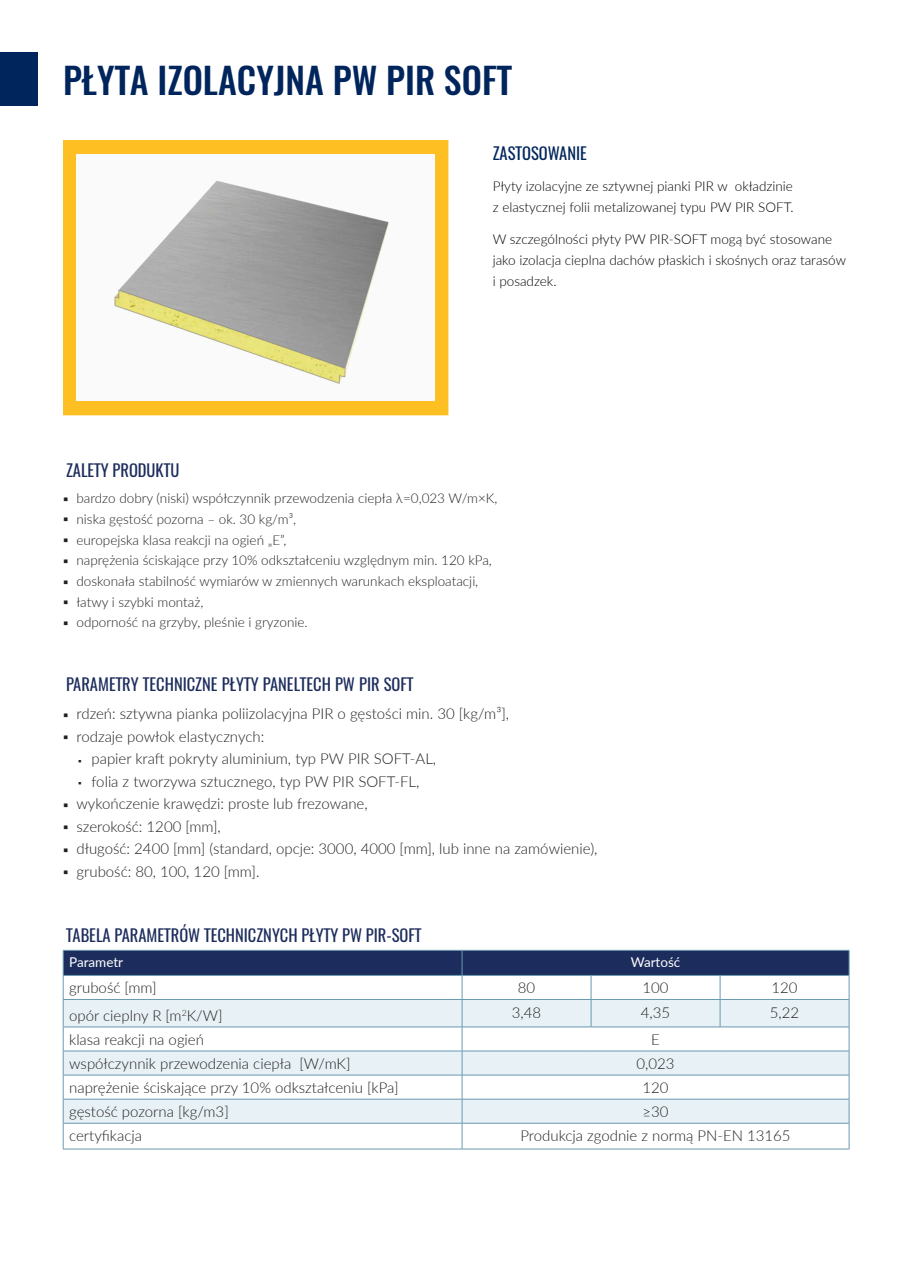
<style>
.page{position:relative;width:911px;height:1281px;background:#fff}
.page>*{position:absolute;margin:0;border:0;box-sizing:border-box;transform-origin:0 0}
.t1{font:500 36px "Oswald";color:#00255d}
.t2{font:16.5px "Oswald";color:#1c2c5c}
.t3{font:16.5px "Oswald";color:#00255d}
.t4{font:300 15px "Lato";color:#231f20}
.t5{font:300 13.5px "Lato";color:#231f20}
.t6{font:300 13.5px/21px "Lato";color:#000}
.t7{font:13.5px "Lato";color:#fff}
.s1{font-family:"Letter Gothic Std";font-weight:400;font-size:9px}
.s2{font-family:"Letter Gothic Std";font-weight:400;font-size:6px}
</style>
<div class="page">
<div style="left:63px;top:140px;width:385px;height:275px;background:#fdbf21"></div>
<div style="left:0;top:52px;width:38px;height:53px;background:#00255d"></div>
<svg style="left:63px;top:950px;width:787px;height:199px"></svg>
<hr style="left:63px;top:1149px;width:399px;height:1px;background:#699ab0">
<hr style="left:462px;top:1149px;width:129px;height:1px;background:#699ab0">
<hr style="left:591px;top:1149px;width:129px;height:1px;background:#699ab0">
<hr style="left:720px;top:1149px;width:129px;height:1px;background:#699ab0">
<img style="left:76px;top:154px;width:359px;height:247px">
<p class="t1" style="left:63px;top:61px;width:451px">PŁYTA IZOLACYJNA PW PIR SOFT</p>
<p class="t3" style="left:493px;top:138px;width:96px">ZASTOSOWANIE</p>
<p class="t6" style="left:493px;top:175px;width:302px">Płyty izolacyjne ze sztywnej pianki PIR w okładzinie z elastycznej folii metalizowanej typu PW PIR SOFT.</p>
<p class="t6" style="left:493px;top:228px;width:355px">W szczególności płyty PW PIR-SOFT mogą być stosowane jako izolacja cieplna dachów płaskich i skośnych oraz tarasów i posadzek.</p>
<p class="t2" style="left:66px;top:455px;width:115px">ZALETY PRODUKTU</p>
<p class="t5" style="left:63px;top:489px;width:436px"><span class="s1">■</span> bardzo dobry (niski) współczynnik przewodzenia ciepła λ=0,023 W/m×K,</p>
<p class="t5" style="left:63px;top:510px;width:235px"><span class="s1">■</span> niska gęstość pozorna – ok. 30 kg/m³,</p>
<p class="t5" style="left:63px;top:530px;width:225px"><span class="s1">■</span> europejska klasa reakcji na ogień „E”,</p>
<p class="t5" style="left:63px;top:551px;width:430px"><span class="s1">■</span> naprężenia ściskające przy 10% odkształceniu względnym min. 120 kPa,</p>
<p class="t5" style="left:63px;top:572px;width:417px"><span class="s1">■</span> doskonała stabilność wymiarów w zmiennych warunkach eksploatacji,</p>
<p class="t5" style="left:63px;top:592px;width:142px"><span class="s1">■</span> łatwy i szybki montaż,</p>
<p class="t5" style="left:63px;top:613px;width:246px"><span class="s1">■</span> odporność na grzyby, pleśnie i gryzonie.</p>
<p class="t2" style="left:66px;top:669px;width:349px">PARAMETRY TECHNICZNE PŁYTY PANELTECH PW PIR SOFT</p>
<p class="t4" style="left:63px;top:703px;width:448px"><span class="s1">■</span> rdzeń: sztywna pianka poliizolacyjna PIR o gęstości min. 30 [kg/m³],</p>
<p class="t4" style="left:63px;top:726px;width:203px"><span class="s1">■</span> rodzaje powłok elastycznych:</p>
<p class="t4" style="left:78px;top:748px;width:360px"><span class="s2">■</span> papier kraft pokryty aluminium, typ PW PIR SOFT-AL,</p>
<p class="t4" style="left:78px;top:771px;width:343px"><span class="s2">■</span> folia z tworzywa sztucznego, typ PW PIR SOFT-FL,</p>
<p class="t4" style="left:63px;top:793px;width:306px"><span class="s1">■</span> wykończenie krawędzi: proste lub frezowane,</p>
<p class="t4" style="left:63px;top:816px;width:159px"><span class="s1">■</span> szerokość: 1200 [mm],</p>
<p class="t4" style="left:63px;top:838px;width:536px"><span class="s1">■</span> długość: 2400 [mm] (standard, opcje: 3000, 4000 [mm], lub inne na zamówienie),</p>
<p class="t4" style="left:63px;top:861px;width:198px"><span class="s1">■</span> grubość: 80, 100, 120 [mm].</p>
<p class="t2" style="left:66px;top:921px;width:357px">TABELA PARAMETRÓW TECHNICZNYCH PŁYTY PW PIR-SOFT</p>
<p class="t7" style="left:69px;top:953px;width:56px">Parametr</p>
<p class="t7" style="left:631px;top:953px;width:51px">Wartość</p>
<p class="t4" style="left:69px;top:978px;width:89px">grubość [mm]</p>
<p class="t4" style="left:518px;top:978px;width:19px">80</p>
<p class="t4" style="left:642px;top:978px;width:28px">100</p>
<p class="t4" style="left:771px;top:978px;width:28px">120</p>
<p class="t4" style="left:69px;top:1005px;width:155px">opór cieplny R [m<sup>2</sup>K/W]</p>
<p class="t4" style="left:512px;top:1002px;width:31px">3,48</p>
<p class="t4" style="left:641px;top:1002px;width:31px">4,35</p>
<p class="t4" style="left:770px;top:1002px;width:31px">5,22</p>
<p class="t4" style="left:69px;top:1029px;width:136px">klasa reakcji na ogień</p>
<p class="t4" style="left:651px;top:1029px;width:10px">E</p>
<p class="t4" style="left:69px;top:1053px;width:283px">współczynnik przewodzenia ciepła [W/mK]</p>
<p class="t4" style="left:636px;top:1053px;width:40px">0,023</p>
<p class="t4" style="left:69px;top:1077px;width:331px">naprężenie ściskające przy 10% odkształceniu [kPa]</p>
<p class="t4" style="left:642px;top:1077px;width:28px">120</p>
<p class="t4" style="left:69px;top:1101px;width:161px">gęstość pozorna [kg/m3]</p>
<p class="t4" style="left:642px;top:1101px;width:28px">≥30</p>
<p class="t4" style="left:69px;top:1125px;width:74px">certyfikacja</p>
<p class="t4" style="left:520px;top:1125px;width:272px">Produkcja zgodnie z normą PN-EN 13165</p>
</div>
